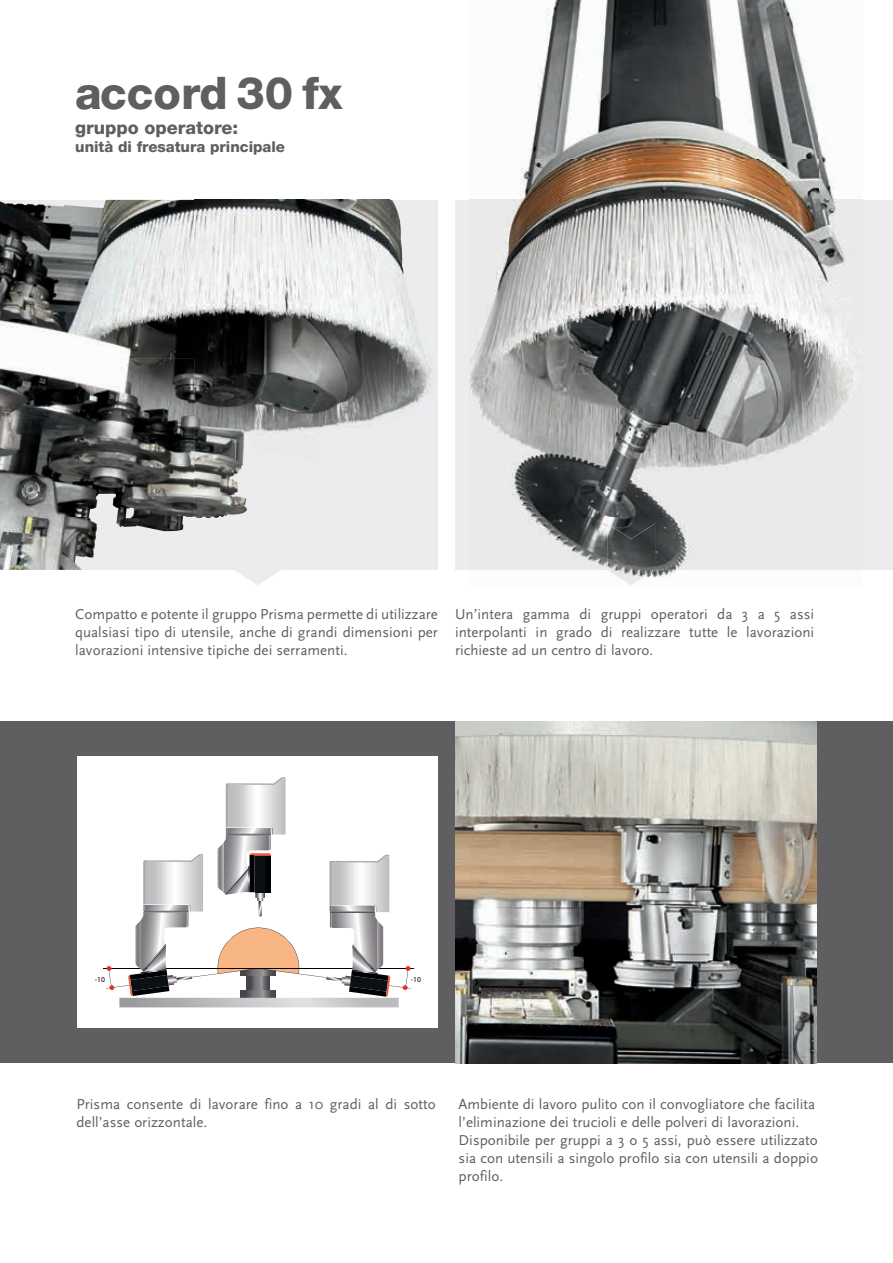
<style>
.page{position:relative;width:893px;height:1263px;background:#fff}
.page>*{position:absolute;margin:0;border:0;box-sizing:border-box;transform-origin:0 0}
.t1{font:800 45px "Helvetica Neue";color:#5f5f62}
.t2{font:800 18px "Helvetica Neue";color:#5f5f62}
.t3{font:15px/18px "Scala Sans";color:#5f5f62;text-align:justify}
.t4{font:800 15px "Helvetica Neue";color:#5f5f62}
.t5{font:7.5px "Myriad";color:#000001}
</style>
<div class="page">
<div style="left:455px;top:200px;width:438px;height:370px;background:#ececee"></div>
<div style="left:0;top:721px;width:893px;height:342px;background:#5f5f62"></div>
<img style="left:469px;top:0;width:393px;height:577px">
<div style="left:0;top:200px;width:438px;height:370px;background:#ececee"></div>
<img style="left:0;top:200px;width:389px;height:158px">
<img style="left:389px;top:200px;width:43px;height:214px">
<img style="left:0;top:358px;width:194px;height:159px">
<img style="left:194px;top:358px;width:196px;height:106px">
<img style="left:194px;top:464px;width:53px;height:53px">
<img style="left:0;top:517px;width:219px;height:53px">
<div style="left:77px;top:757px;width:361px;height:271px;background:#fff"></div>
<img style="left:455px;top:721px;width:361px;height:342px">
<hr style="left:103px;top:968px;width:155px;height:1px;background:#000001">
<hr style="left:259px;top:968px;width:155px;height:1px;background:#000001">
<svg style="left:106px;top:777px;width:305px;height:230px"></svg>
<svg style="left:235px;top:570px;width:46px;height:15px"></svg>
<img style="left:607px;top:524px;width:48px;height:61px">
<h1 class="t1" style="left:75px;top:66px;width:269px">accord 30 fx</h1>
<p class="t2" style="left:75px;top:117px;width:165px">gruppo operatore:</p>
<p class="t4" style="left:75px;top:137px;width:211px">unità di fresatura principale</p>
<p class="t3" style="left:75px;top:606px;width:364px">Compatto e potente il gruppo Prisma permette di utilizzare qualsiasi tipo di utensile, anche di grandi dimensioni per lavorazioni intensive tipiche dei serramenti.</p>
<p class="t3" style="left:455px;top:606px;width:361px">Un’intera gamma di gruppi operatori da 3 a 5 assi interpolanti in grado di realizzare tutte le lavorazioni richieste ad un centro di lavoro.</p>
<p class="t5" style="left:95px;top:975px;width:12px">-10</p>
<p class="t5" style="left:411px;top:975px;width:12px">-10</p>
<p class="t3" style="left:77px;top:1096px;width:361px">Prisma consente di lavorare fino a 10 gradi al di sotto dell’asse orizzontale.</p>
<p class="t3" style="left:459px;top:1096px;width:361px;text-align:left">Ambiente di lavoro pulito con il convogliatore che facilita l’eliminazione dei trucioli e delle polveri di lavorazioni.<br>Disponibile per gruppi a 3 o 5 assi, può essere utilizzato sia con utensili a singolo profilo sia con utensili a doppio profilo.</p>
</div>
